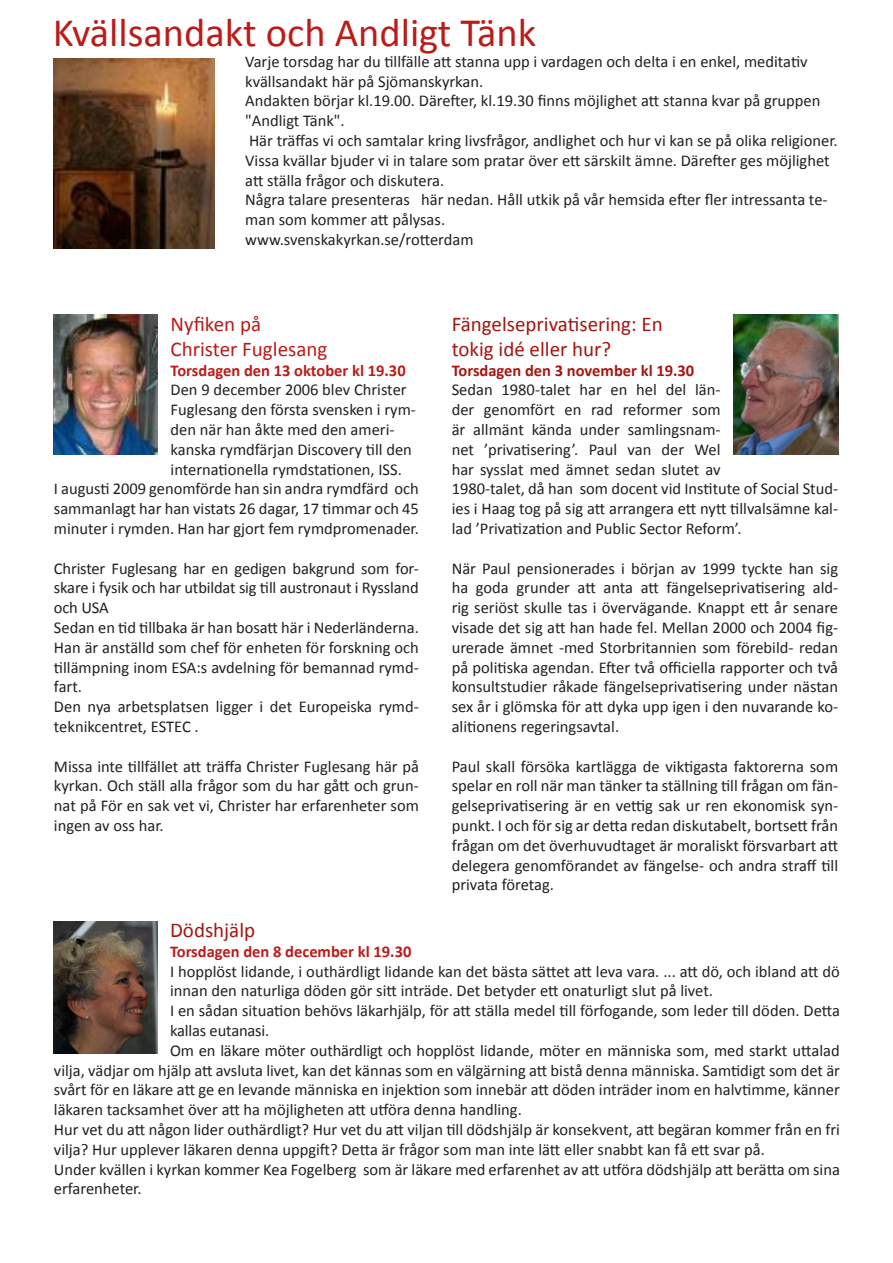
<style>
.page{position:relative;width:893px;height:1263px;background:#fff}
.page>*{position:absolute;margin:0;border:0;box-sizing:border-box;transform-origin:0 0}
.t1{font:40.5px "Calibri";color:#bb1c18}
.t2{font:21px "Calibri";color:#a51510}
.t3{font:21px "Calibri";color:#bb1c18}
.t4{font:16.5px/19.8px "Calibri";color:#231f20}
.t5{font:700 16.5px "Calibri";color:#a71611}
.t6{font:700 16.5px "Calibri";color:#bb1c18}
.s1{font-weight:700;color:#bb1c18}
</style>
<div class="page">
<img style="left:54px;top:58px;width:161px;height:190px">
<img style="left:733px;top:315px;width:105px;height:140px">
<img style="left:53px;top:315px;width:105px;height:140px">
<img style="left:54px;top:921px;width:103px;height:132px">
<p class="t1" style="left:53px;top:8px;width:485px">Kvällsandakt och Andligt Tänk</p>
<p class="t4" style="left:245px;top:51px;width:564px">Varje torsdag har du tillfälle att stanna upp i vardagen och delta i en enkel, meditativ kvällsandakt här på Sjömanskyrkan.</p>
<p class="t4" style="left:245px;top:90px;width:577px">Andakten börjar kl.19.00. Därefter, kl.19.30 finns möjlighet att stanna kvar på gruppen "Andligt Tänk".</p>
<p class="t4" style="left:245px;top:130px;width:594px">Här träffas vi och samtalar kring livsfrågor, andlighet och hur vi kan se på olika religioner.<br>Vissa kvällar bjuder vi in talare som pratar över ett särskilt ämne. Därefter ges möjlighet att ställa frågor och diskutera.</p>
<p class="t4" style="left:245px;top:189px;width:584px">Några talare presenteras här nedan. Håll utkik på vår hemsida efter fler intressanta te&shy;man som kommer att pålysas.</p>
<p class="t4" style="left:245px;top:229px;width:230px">www.svenskakyrkan.se/rotterdam</p>
<p class="t3" style="left:171px;top:311px;width:92px">Nyfiken på</p>
<p class="t3" style="left:171px;top:336px;width:158px">Christer Fuglesang</p>
<p class="t4" style="left:171px;top:359px;width:247px"><span class="s1">Torsdagen den 13 oktober kl 19.30<br></span>Den 9 december 2006 blev Christer Fuglesang den första svensken i rym&shy;den när han åkte med den ameri&shy;kanska rymdfärjan Discovery till den internationella rymdstationen, ISS.</p>
<p class="t4" style="left:54px;top:478px;width:366px;text-align:justify">I augusti 2009 genomförde han sin andra rymdfärd och sammanlagt har han vistats 26 dagar, 17 timmar och 45 minuter i rymden. Han har gjort fem rymdpromenader.</p>
<p class="t4" style="left:54px;top:557px;width:366px;text-align:justify">Christer Fuglesang har en gedigen bakgrund som for&shy;skare i fysik och har utbildat sig till austronaut i Ryssland och USA</p>
<p class="t4" style="left:54px;top:617px;width:366px;text-align:justify">Sedan en tid tillbaka är han bosatt här i Nederländerna.<br>Han är anställd som chef för enheten för forskning och tillämpning inom ESA:s avdelning för bemannad rymd&shy;fart.</p>
<p class="t4" style="left:54px;top:696px;width:366px">Den nya arbetsplatsen ligger i det Europeiska rymd&shy;teknikcentret, ESTEC .</p>
<p class="t4" style="left:54px;top:755px;width:366px;text-align:justify">Missa inte tillfället att träffa Christer Fuglesang här på kyrkan. Och ställ alla frågor som du har gått och grun&shy;nat på För en sak vet vi, Christer har erfarenheter som ingen av oss har.</p>
<p class="t2" style="left:452px;top:311px;width:213px">Fängelseprivatisering: En</p>
<p class="t2" style="left:452px;top:336px;width:161px">tokig idé eller hur?</p>
<p class="t5" style="left:452px;top:360px;width:244px">Torsdagen den 3 november kl 19.30</p>
<p class="t4" style="left:452px;top:379px;width:388px">Sedan 1980-talet har en hel del län-<br>der genomfört en rad reformer som<br>är allmänt kända under samlingsnam-<br>net ’privatisering’. Paul van der Wel<br>har sysslat med ämnet sedan slutet av<br>1980-talet, då han som docent vid Institute of Social Stud&shy;ies i Haag tog på sig att arrangera ett nytt tillvalsämne kal&shy;lad ’Privatization and Public Sector Reform’.</p>
<p class="t4" style="left:452px;top:557px;width:388px;text-align:justify">När Paul pensionerades i början av 1999 tyckte han sig ha goda grunder att anta att fängelseprivatisering ald&shy;rig seriöst skulle tas i övervägande. Knappt ett år senare visade det sig att han hade fel. Mellan 2000 och 2004 fig&shy;urerade ämnet -med Storbritannien som förebild- redan på politiska agendan. Efter två officiella rapporter och två konsultstudier råkade fängelseprivatisering under nästan sex år i glömska för att dyka upp igen i den nuvarande ko&shy;alitionens regeringsavtal.</p>
<p class="t4" style="left:452px;top:755px;width:388px;text-align:justify">Paul skall försöka kartlägga de viktigasta faktorerna som spelar en roll när man tänker ta ställning till frågan om fän&shy;gelseprivatisering är en vettig sak ur ren ekonomisk syn&shy;punkt. I och för sig ar detta redan diskutabelt, bortsett från frågan om det överhuvudtaget är moraliskt försvarbart att delegera genomförandet av fängelse- och andra straff till privata företag.</p>
<p class="t2" style="left:170px;top:917px;width:87px">Dödshjälp</p>
<p class="t6" style="left:170px;top:941px;width:243px">Torsdagen den 8 december kl 19.30</p>
<p class="t4" style="left:170px;top:960px;width:671px">I hopplöst lidande, i outhärdligt lidande kan det bästa sättet att leva vara. ... att dö, och ibland att dö innan den naturliga döden gör sitt inträde. Det betyder ett onaturligt slut på livet.</p>
<p class="t4" style="left:170px;top:1000px;width:671px">I en sådan situation behövs läkarhjälp, för att ställa medel till förfogande, som leder till döden. Detta kallas eutanasi.</p>
<p class="t4" style="left:54px;top:1040px;width:787px;text-align:justify;text-indent:116px">Om en läkare möter outhärdligt och hopplöst lidande, möter en människa som, med starkt uttalad vilja, vädjar om hjälp att avsluta livet, kan det kännas som en välgärning att bistå denna människa. Samtidigt som det är svårt för en läkare att ge en levande människa en injektion som innebär att döden inträder inom en halvtimme, känner läkaren tacksamhet över att ha möjligheten att utföra denna handling.</p>
<p class="t4" style="left:54px;top:1119px;width:787px">Hur vet du att någon lider outhärdligt? Hur vet du att viljan till dödshjälp är konsekvent, att begäran kommer från en fri vilja? Hur upplever läkaren denna uppgift? Detta är frågor som man inte lätt eller snabbt kan få ett svar på.</p>
<p class="t4" style="left:54px;top:1158px;width:787px">Under kvällen i kyrkan kommer Kea Fogelberg som är läkare med erfarenhet av att utföra dödshjälp att berätta om sina erfarenheter.</p>
</div>
